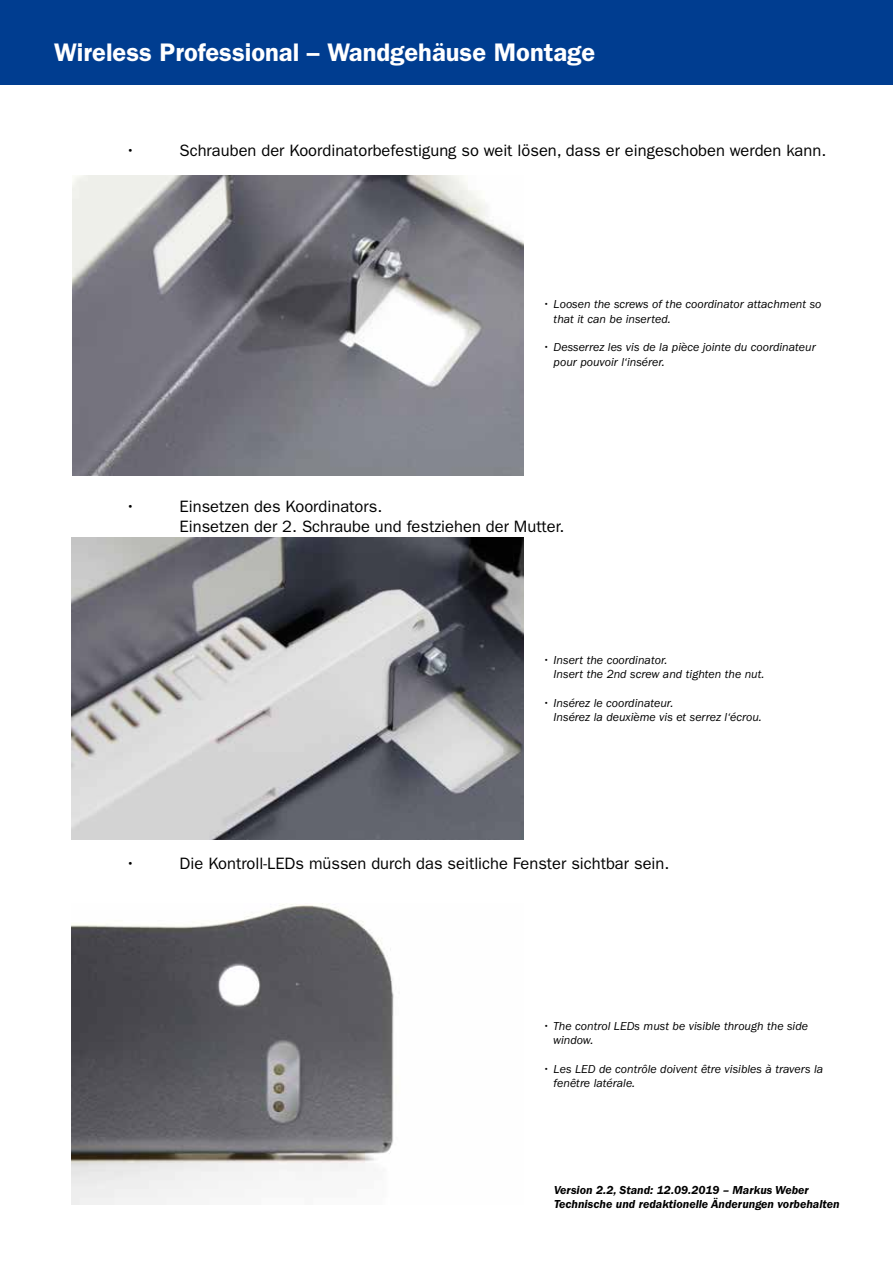
<style>
.page{position:relative;width:893px;height:1263px;background:#fff}
.page>*{position:absolute;margin:0;border:0;box-sizing:border-box;transform-origin:0 0}
.t1{font:600 25.5px "ITC Franklin Gothic Std";color:#fff}
.t2{font:16.5px/19.8px "ITC Franklin Gothic Std";color:#000}
.t3{font:italic 12px/14.4px "ITC Franklin Gothic Std";color:#000}
.t4{font:italic 600 12px/14.4px "ITC Franklin Gothic Std";color:#000}
</style>
<div class="page">
<div style="left:0;top:0;width:893px;height:85px;background:#003d90"></div>
<img style="left:73px;top:175px;width:450px;height:301px">
<img style="left:72px;top:538px;width:451px;height:301px">
<img style="left:72px;top:904px;width:322px;height:301px">
<h1 class="t1" style="left:54px;top:37px;width:543px">Wireless Professional – Wandgehäuse Montage</h1>
<h2 class="t2" style="left:126px;top:141px;width:11px">•</h2>
<h2 class="t2" style="left:180px;top:141px;width:648px">Schrauben der Koordinatorbefestigung so weit lösen, dass er eingeschoben werden kann.</h2>
<p class="t3" style="left:554px;top:297px;width:269px;text-indent:-11px">• Loosen the screws of the coordinator attachment so that it can be inserted.</p>
<p class="t3" style="left:554px;top:340px;width:264px;text-indent:-11px">• Desserrez les vis de la pièce jointe du coordinateur pour pouvoir l‘insérer.</p>
<h2 class="t2" style="left:126px;top:497px;width:11px">•</h2>
<h2 class="t2" style="left:180px;top:497px;width:386px">Einsetzen des Koordinators.<br>Einsetzen der 2. Schraube und festziehen der Mutter.</h2>
<p class="t3" style="left:554px;top:653px;width:212px;text-indent:-11px">• Insert the coordinator.<br>Insert the 2nd screw and tighten the nut.</p>
<p class="t3" style="left:554px;top:696px;width:210px;text-indent:-11px">• Insérez le coordinateur.<br>Insérez la deuxième vis et serrez l‘écrou.</p>
<h2 class="t2" style="left:126px;top:853px;width:11px">•</h2>
<h2 class="t2" style="left:180px;top:853px;width:491px">Die Kontroll-LEDs müssen durch das seitliche Fenster sichtbar sein.</h2>
<p class="t3" style="left:553px;top:1018px;width:257px;text-indent:-11px">• The control LEDs must be visible through the side window.</p>
<p class="t3" style="left:554px;top:1062px;width:271px;text-indent:-11px">• Les LED de contrôle doivent être visibles à travers la fenêtre latérale.</p>
<p class="t4" style="left:554px;top:1183px;width:287px">Version 2.2, Stand: 12.09.2019 – Markus Weber<br>Technische und redaktionelle Änderungen vorbehalten</p>
</div>
